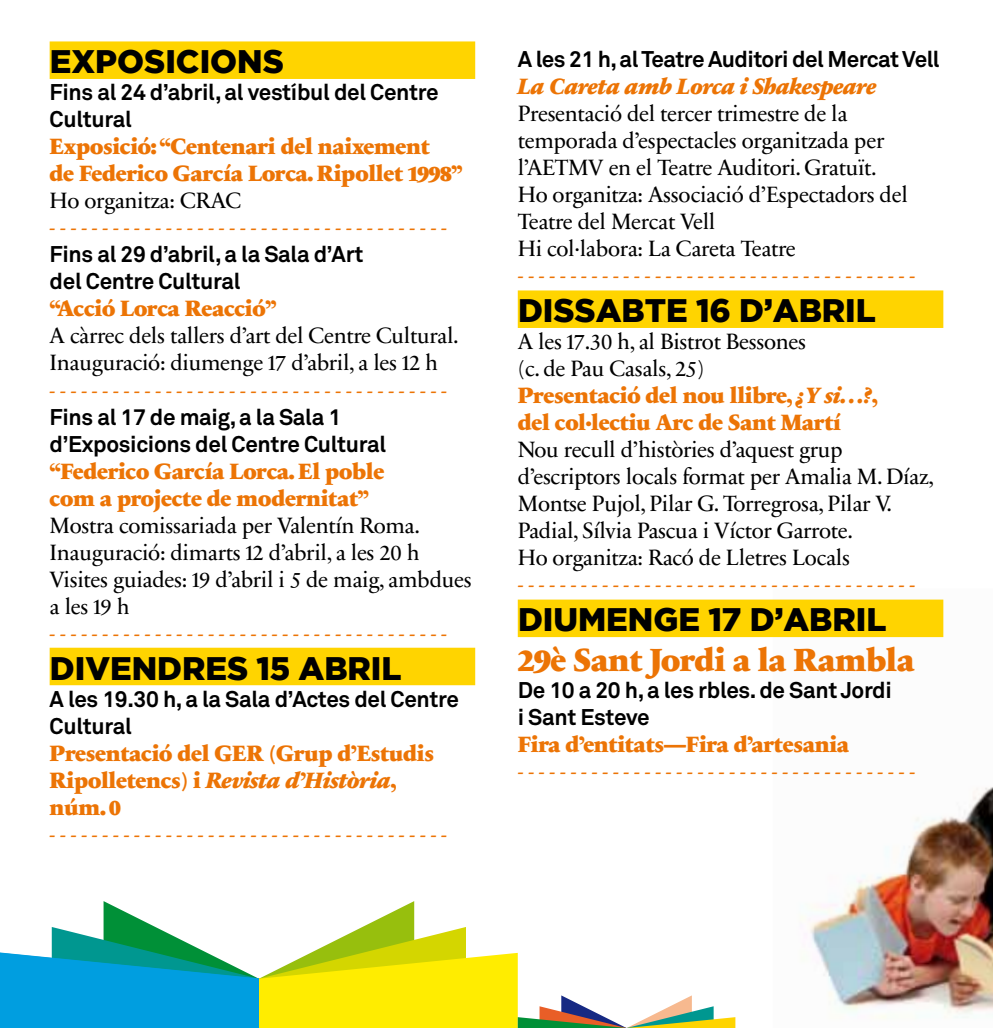
<style>
.page{position:relative;width:993px;height:1028px;background:#fff}
.page>*{position:absolute;margin:0;border:0;box-sizing:border-box;transform-origin:0 0}
.t1{font:900 32.5px "Gotham";color:#000}
.t2{font:900 32.5px "Sabon Next LT";letter-spacing:-.015em;color:#ec7405}
.t3{font:22.5px/27px "Sabon Next LT";letter-spacing:-.015em;color:#000}
.t4{font:900 22.5px/27px "Sabon Next LT";letter-spacing:-.015em;color:#ec7405}
.t5{font:22.5px "Sabon Next LT";color:#ec7405}
.t6{font:700 22.5px/27px "Akkurat Pro";letter-spacing:-.015em;color:#000}
.t7{font:italic 900 22.5px "Sabon Next LT";letter-spacing:-.015em;color:#ec7405}
.s1{font-style:italic}
.s2{font-weight:400;color:#000}
</style>
<div class="page">
<img style="left:772px;top:599px;width:220px;height:420px">
<div style="left:50px;top:41px;width:425px;height:38px;background:#ffd400"></div>
<div style="left:50px;top:647px;width:425px;height:38px;background:#ffd400"></div>
<div style="left:517px;top:290px;width:426px;height:38px;background:#ffd400"></div>
<div style="left:517px;top:599px;width:426px;height:38px;background:#ffd400"></div>
<svg style="left:0;top:901px;width:735px;height:127px"></svg>
<h1 class="t1" style="left:50px;top:43px;width:235px">EXPOSICIONS</h1>
<p class="t6" style="left:50px;top:79px;width:390px">Fins al 24 d’abril, al vestíbul del Centre<br>Cultural</p>
<p class="t4" style="left:50px;top:134px;width:414px">Exposició: “Centenari del naixement<br>de Federico García Lorca. Ripollet 1998”</p>
<p class="t3" style="left:50px;top:189px;width:193px">Ho organitza: CRAC</p>
<p class="t5" style="left:50px;top:215px;width:398px">- - - - - - - - - - - - - - - - - - - - - - - - - - - - - - - - - - - - - -</p>
<p class="t6" style="left:50px;top:241px;width:315px">Fins al 29 d’abril, a la Sala d’Art del Centre Cultural</p>
<p class="t4" style="left:50px;top:296px;width:228px">“Acció Lorca Reacció”</p>
<p class="t3" style="left:50px;top:324px;width:410px">A càrrec dels tallers d’art del Centre Cultural.<br>Inauguració: diumenge 17 d’abril, a les 12 h</p>
<p class="t5" style="left:50px;top:377px;width:398px">- - - - - - - - - - - - - - - - - - - - - - - - - - - - - - - - - - - - - -</p>
<p class="t6" style="left:50px;top:403px;width:338px">Fins al 17 de maig, a la Sala 1 d’Exposicions del Centre Cultural</p>
<p class="t4" style="left:50px;top:458px;width:336px">“Federico García Lorca. El poble com a projecte de modernitat”</p>
<p class="t3" style="left:50px;top:513px;width:423px">Mostra comissariada per Valentín Roma.<br>Inauguració: dimarts 12 d’abril, a les 20 h Visites guiades: 19 d’abril i 5 de maig, ambdues a les 19 h</p>
<p class="t5" style="left:50px;top:620px;width:398px">- - - - - - - - - - - - - - - - - - - - - - - - - - - - - - - - - - - - - -</p>
<h1 class="t1" style="left:50px;top:649px;width:353px">DIVENDRES 15 ABRIL</h1>
<p class="t6" style="left:50px;top:685px;width:411px">A les 19.30 h, a la Sala d’Actes del Centre<br>Cultural</p>
<p class="t4" style="left:50px;top:740px;width:386px">Presentació del GER (Grup d’Estudis<br>Ripolletencs) i <span class="s1">Revista d’Història</span>, núm. 0</p>
<p class="t5" style="left:50px;top:821px;width:398px">- - - - - - - - - - - - - - - - - - - - - - - - - - - - - - - - - - - - - -</p>
<p class="t6" style="left:517px;top:46px;width:423px">A les 21 h, al Teatre Auditori del Mercat Vell</p>
<p class="t7" style="left:517px;top:73px;width:360px">La Careta amb Lorca i Shakespeare</p>
<p class="t3" style="left:517px;top:101px;width:391px">Presentació del tercer trimestre de la temporada d’espectacles organitzada per l’AETMV en el Teatre Auditori. Gratuït.<br>Ho organitza: Associació d’Espectadors del Teatre del Mercat Vell<br>Hi col·labora: La Careta Teatre</p>
<p class="t5" style="left:517px;top:263px;width:398px">- - - - - - - - - - - - - - - - - - - - - - - - - - - - - - - - - - - - - -</p>
<h1 class="t1" style="left:518px;top:292px;width:47px">DISSABTE</h1>
<h1 class="t1" style="left:696px;top:292px;width:181px">16 D’ABRIL</h1>
<p class="t4" style="left:517px;top:329px;width:361px"><span class="s2">A les 17.30 h, al Bistrot Bessones<br>(c. de Pau Casals, 25)<br></span>Presentació del nou llibre, <span class="s1">¿Y si...?</span>, del col·lectiu Arc de Sant Martí</p>
<p class="t3" style="left:517px;top:437px;width:418px">Nou recull d’històries d’aquest grup d’escriptors locals format per Amalia M. Díaz, Montse Pujol, Pilar G. Torregrosa, Pilar V.<br>Padial, Sílvia Pascua i Víctor Garrote.<br>Ho organitza: Racó de Lletres Locals</p>
<p class="t5" style="left:517px;top:572px;width:398px">- - - - - - - - - - - - - - - - - - - - - - - - - - - - - - - - - - - - - -</p>
<h1 class="t1" style="left:518px;top:601px;width:370px">DIUMENGE 17 D’ABRIL</h1>
<h1 class="t2" style="left:517px;top:640px;width:398px">29è Sant Jordi a la Rambla</h1>
<p class="t6" style="left:517px;top:676px;width:375px">De 10 a 20 h, a les rbles. de Sant Jordi i Sant Esteve</p>
<p class="t4" style="left:517px;top:731px;width:333px">Fira d’entitats—Fira d’artesania</p>
<p class="t5" style="left:517px;top:758px;width:398px">- - - - - - - - - - - - - - - - - - - - - - - - - - - - - - - - - - - - - -</p>
</div>
